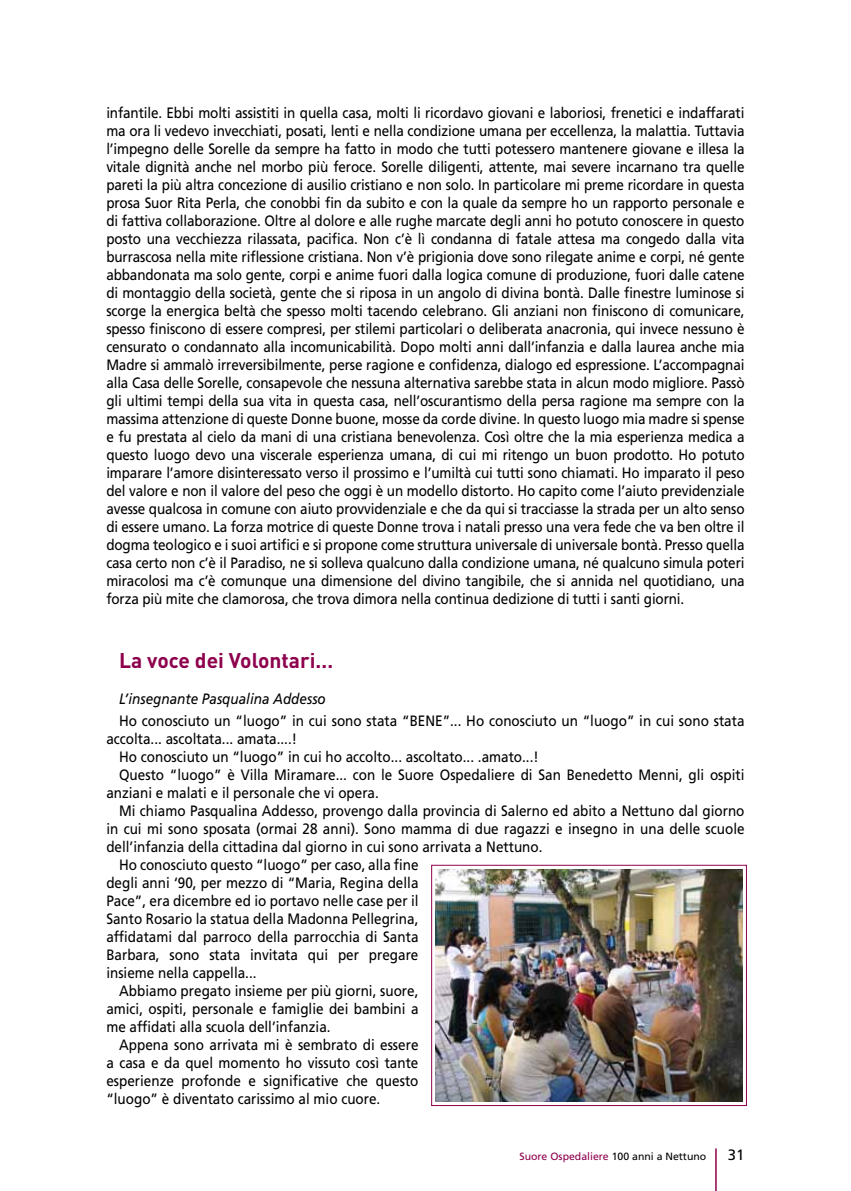
<style>
.page{position:relative;width:851px;height:1191px;background:#fff}
.page>*{position:absolute;margin:0;border:0;box-sizing:border-box;transform-origin:0 0}
.t1{font:700 21px "DIN Pro";color:#8e004d}
.t2{font:15px/18px "Frutiger LT Std";color:#000;text-align:justify;scale:.9 1}
.t3{font:italic 15px "Frutiger LT Std";color:#000;scale:.9 1}
.t4{font:15px "Frutiger LT Std";color:#000}
.t5{font:10.5px "Frutiger LT Std";color:#8e004d}
.s1{color:#000}
</style>
<div class="page">
<hr style="left:715px;top:1148px;width:1px;height:43px;background:#8e004d">
<svg style="left:431px;top:865px;width:315px;height:241px"></svg>
<img style="left:436px;top:869px;width:306px;height:232px">
<p class="t2" style="left:106px;top:103px;width:710px">infantile. Ebbi molti assistiti in quella casa, molti li ricordavo giovani e laboriosi, frenetici e indaffarati ma ora li vedevo invecchiati, posati, lenti e nella condizione umana per eccellenza, la malattia. Tuttavia l’impegno delle Sorelle da sempre ha fatto in modo che tutti potessero mantenere giovane e illesa la vitale dignità anche nel morbo più feroce. Sorelle diligenti, attente, mai severe incarnano tra quelle pareti la più altra concezione di ausilio cristiano e non solo. In particolare mi preme ricordare in questa prosa Suor Rita Perla, che conobbi fin da subito e con la quale da sempre ho un rapporto personale e di fattiva collaborazione. Oltre al dolore e alle rughe marcate degli anni ho potuto conoscere in questo posto una vecchiezza rilassata, pacifica. Non c’è lì condanna di fatale attesa ma congedo dalla vita burrascosa nella mite riflessione cristiana. Non v’è prigionia dove sono rilegate anime e corpi, né gente abbandonata ma solo gente, corpi e anime fuori dalla logica comune di produzione, fuori dalle catene di montaggio della società, gente che si riposa in un angolo di divina bontà. Dalle finestre luminose si scorge la energica beltà che spesso molti tacendo celebrano. Gli anziani non finiscono di comunicare, spesso finiscono di essere compresi, per stilemi particolari o deliberata anacronia, qui invece nessuno è censurato o condannato alla incomunicabilità. Dopo molti anni dall’infanzia e dalla laurea anche mia Madre si ammalò irreversibilmente, perse ragione e confidenza, dialogo ed espressione. L’accompagnai alla Casa delle Sorelle, consapevole che nessuna alternativa sarebbe stata in alcun modo migliore. Passò gli ultimi tempi della sua vita in questa casa, nell’oscurantismo della persa ragione ma sempre con la massima attenzione di queste Donne buone, mosse da corde divine. In questo luogo mia madre si spense e fu prestata al cielo da mani di una cristiana benevolenza. Così oltre che la mia esperienza medica a questo luogo devo una viscerale esperienza umana, di cui mi ritengo un buon prodotto. Ho potuto imparare l’amore disinteressato verso il prossimo e l’umiltà cui tutti sono chiamati. Ho imparato il peso del valore e non il valore del peso che oggi è un modello distorto. Ho capito come l’aiuto previdenziale avesse qualcosa in comune con aiuto provvidenziale e che da qui si tracciasse la strada per un alto senso di essere umano. La forza motrice di queste Donne trova i natali presso una vera fede che va ben oltre il dogma teologico e i suoi artifici e si propone come struttura universale di universale bontà. Presso quella casa certo non c’è il Paradiso, ne si solleva qualcuno dalla condizione umana, né qualcuno simula poteri miracolosi ma c’è comunque una dimensione del divino tangibile, che si annida nel quotidiano, una forza più mite che clamorosa, che trova dimora nella continua dedizione di tutti i santi giorni.</p>
<h1 class="t1" style="left:119px;top:645px;width:215px">La voce dei Volontari…</h1>
<p class="t3" style="left:119px;top:689px;width:231px">L’insegnante Pasqualina Addesso</p>
<p class="t2" style="left:119px;top:711px;width:696px">Ho conosciuto un “luogo” in cui sono stata “BENE”... Ho conosciuto un “luogo” in cui sono stata</p>
<p class="t2" style="left:106px;top:729px;width:213px">accolta... ascoltata... amata....!</p>
<p class="t2" style="left:119px;top:747px;width:467px">Ho conosciuto un “luogo” in cui ho accolto... ascoltato... .amato...!</p>
<p class="t2" style="left:119px;top:765px;width:696px">Questo “luogo” è Villa Miramare... con le Suore Ospedaliere di San Benedetto Menni, gli ospiti</p>
<p class="t2" style="left:106px;top:783px;width:304px">anziani e malati e il personale che vi opera.</p>
<p class="t2" style="left:119px;top:801px;width:696px">Mi chiamo Pasqualina Addesso, provengo dalla provincia di Salerno ed abito a Nettuno dal giorno</p>
<p class="t2" style="left:106px;top:819px;width:710px">in cui mi sono sposata (ormai 28 anni). Sono mamma di due ragazzi e insegno in una delle scuole</p>
<p class="t2" style="left:106px;top:837px;width:486px">dell’infanzia della cittadina dal giorno in cui sono arrivata a Nettuno.</p>
<p class="t2" style="left:119px;top:855px;width:334px">Ho conosciuto questo “luogo” per caso, alla fine</p>
<p class="t2" style="left:106px;top:873px;width:348px">degli anni ‘90, per mezzo di “Maria, Regina della</p>
<p class="t2" style="left:106px;top:891px;width:348px">Pace”, era dicembre ed io portavo nelle case per il</p>
<p class="t2" style="left:106px;top:909px;width:348px">Santo Rosario la statua della Madonna Pellegrina,</p>
<p class="t2" style="left:106px;top:927px;width:348px">affidatami dal parroco della parrocchia di Santa</p>
<p class="t2" style="left:106px;top:945px;width:348px">Barbara, sono stata invitata qui per pregare</p>
<p class="t2" style="left:106px;top:963px;width:168px">insieme nella cappella...</p>
<p class="t2" style="left:119px;top:981px;width:334px">Abbiamo pregato insieme per più giorni, suore,</p>
<p class="t2" style="left:106px;top:999px;width:348px">amici, ospiti, personale e famiglie dei bambini a</p>
<p class="t2" style="left:106px;top:1017px;width:251px">me affidati alla scuola dell’infanzia.</p>
<p class="t2" style="left:119px;top:1035px;width:334px">Appena sono arrivata mi è sembrato di essere</p>
<p class="t2" style="left:106px;top:1053px;width:348px">a casa e da quel momento ho vissuto così tante</p>
<p class="t2" style="left:106px;top:1071px;width:348px">esperienze profonde e significative che questo</p>
<p class="t2" style="left:106px;top:1089px;width:306px">“luogo” è diventato carissimo al mio cuore.</p>
<p class="t5" style="left:519px;top:1150px;width:188px">Suore Ospedaliere <span class="s1">100 anni a Nettuno</span></p>
<p class="t4" style="left:727px;top:1145px;width:18px">31</p>
</div>
